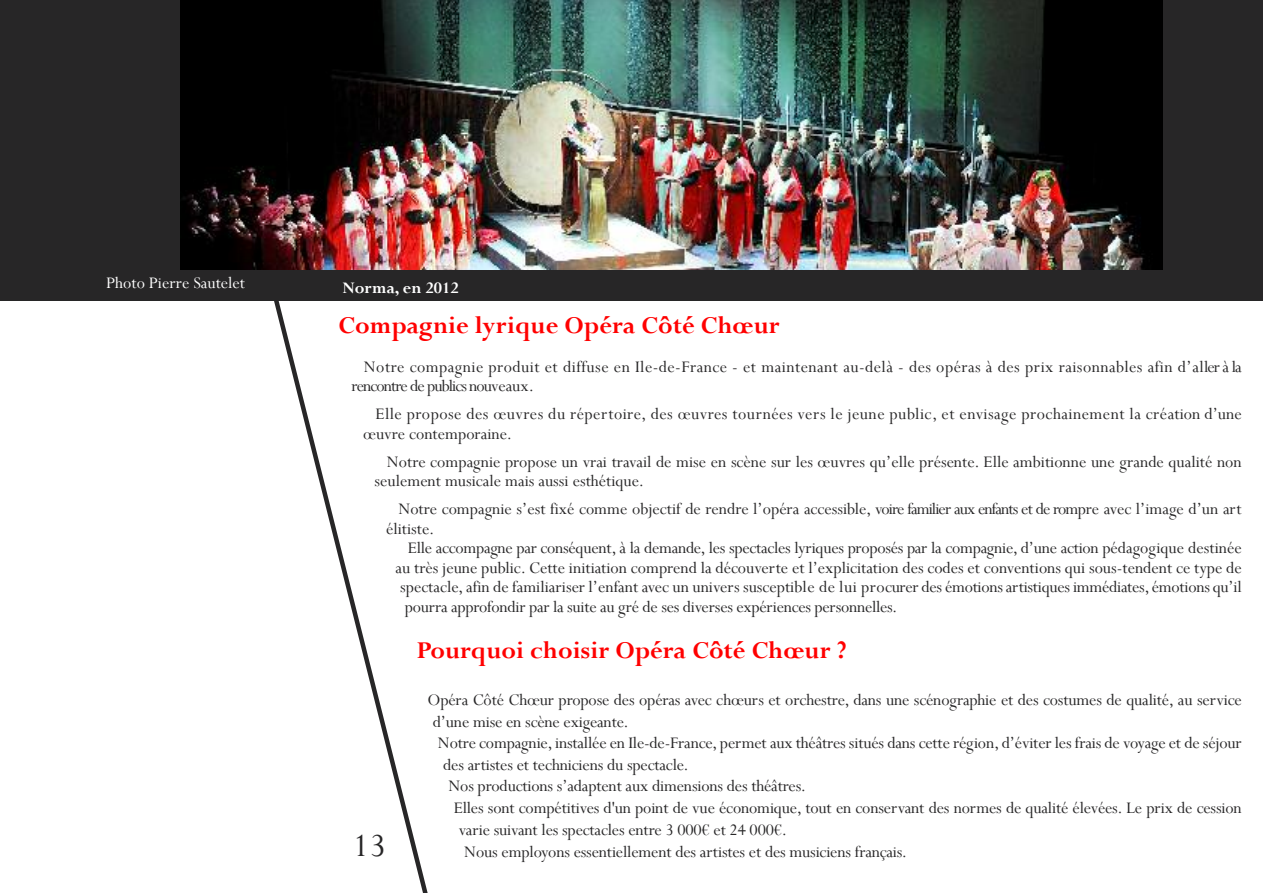
<style>
.page{position:relative;width:1263px;height:893px;background:#fff}
.page>*{position:absolute;margin:0;border:0;box-sizing:border-box;transform-origin:0 0}
.t1{font:36px "Perpetua";color:#272627}
.t2{font:700 27px "Perpetua";color:#f00}
.t3{font:18px/19.5px "Perpetua";letter-spacing:-.01em;color:#272627}
.t4{font:18px/19.5px "Perpetua";letter-spacing:.025em;color:#272627}
.t5{font:18px "Perpetua";color:#fff}
.t6{font:700 18px "Perpetua";color:#fff}
</style>
<div class="page">
<div style="left:0;top:275px;width:1263px;height:26px;background:#272627"></div>
<svg style="left:274px;top:301px;width:154px;height:592px"></svg>
<div style="left:0;top:0;width:1263px;height:275px;background:#272627"></div>
<img style="left:180px;top:0;width:983px;height:270px">
<p class="t5" style="left:106px;top:274px;width:140px">Photo Pierre Sautelet</p>
<p class="t6" style="left:343px;top:278px;width:117px">Norma, en 2012</p>
<h2 class="t2" style="left:339px;top:311px;width:443px">Compagnie lyrique Opéra Côté Chœur</h2>
<p class="t4" style="left:352px;top:358px;width:892px;text-indent:12px">Notre compagnie produit et diffuse en Ile-de-France - et maintenant au-delà - des opéras à des prix raisonnables afin d’alleràla rencontre de publics nouveaux.</p>
<p class="t4" style="left:363px;top:405px;width:880px;text-indent:12px">Elle propose des œuvres du répertoire, des œuvres tournées vers le jeune public, et envisage prochainement la création d’une œuvre contemporaine.</p>
<p class="t3" style="left:375px;top:453px;width:869px;text-indent:12px">Notre compagnie propose un vrai travail de mise en scène sur les œuvres qu’elle présente. Elle ambitionne une grande qualité non seulement musicale mais aussi esthétique.</p>
<p class="t3" style="left:386px;top:500px;width:857px;text-indent:12px">Notre compagnie s’est fixé comme objectif de rendre l’opéra accessible, voire familier aux enfants et de rompre avec l’image d’un art élitiste.</p>
<p class="t3" style="left:408px;top:539px;width:835px">Elle accompagne par conséquent, à la demande, les spectacles lyriques proposés par la compagnie, d’une action pédagogique destinée</p>
<p class="t3" style="left:395px;top:559px;width:848px">au très jeune public. Cette initiation comprend la découverte et l’explicitation des codes et conventions qui sous-tendent ce type de</p>
<p class="t3" style="left:400px;top:578px;width:843px">spectacle,afin de familiariser l’enfant avec un univers susceptible de lui procurer des émotions artistiques immédiates, émotions qu’il</p>
<p class="t3" style="left:405px;top:598px;width:494px">pourra approfondir par la suite au gré de ses diverses expériences personnelles.</p>
<h2 class="t2" style="left:417px;top:636px;width:431px">Pourquoi choisir Opéra Côté Chœur ?</h2>
<p class="t3" style="left:427px;top:691px;width:816px">Opéra Côté Chœur propose des opéras avec chœurs et orchestre, dans une scénographie et des costumes de qualité, au service</p>
<p class="t3" style="left:433px;top:712px;width:198px">d’une mise en scène exigeante.</p>
<p class="t3" style="left:438px;top:734px;width:805px">Notre compagnie,installée en Ile-de-France, permet aux théâtres situés dans cette région, d’éviter les frais de voyage et de séjour</p>
<p class="t3" style="left:443px;top:755px;width:247px">des artistes et techniciens du spectacle.</p>
<p class="t3" style="left:448px;top:777px;width:359px">Nos productions s’adaptent aux dimensions des théâtres.</p>
<p class="t3" style="left:454px;top:799px;width:789px">Elles sont compétitives d'un point de vue économique, tout en conservant des normes de qualité élevées. Le prix de cession</p>
<p class="t3" style="left:459px;top:820px;width:330px">varie suivant les spectacles entre 3 000€ et 24 000€.</p>
<p class="t3" style="left:464px;top:843px;width:444px">Nous employons essentiellement des artistes et des musiciens français.</p>
<h1 class="t1" style="left:353px;top:826px;width:34px">13</h1>
</div>
